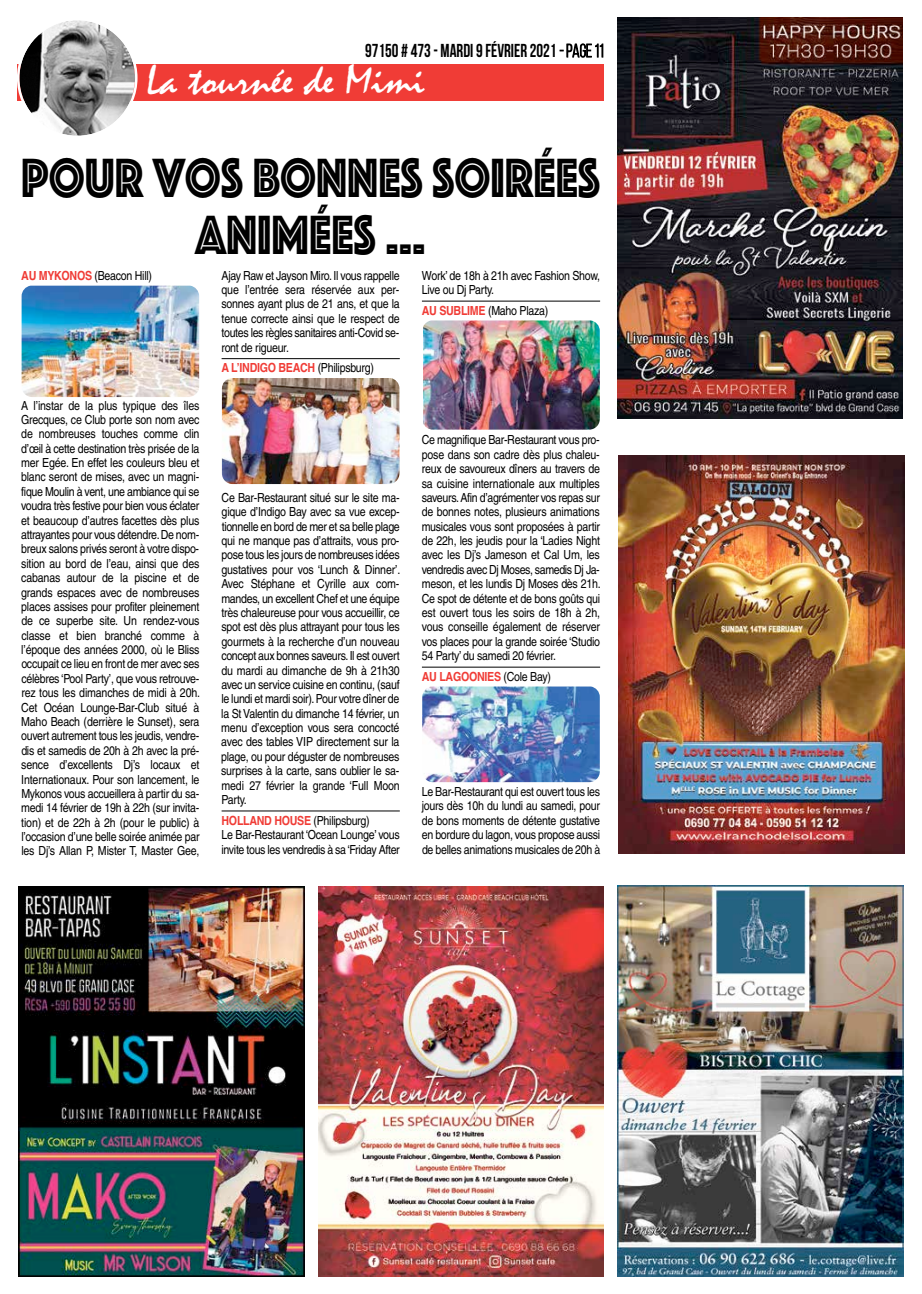
<style>
.page{position:relative;width:922px;height:1294px;background:#fff}
.page>*{position:absolute;margin:0;border:0;box-sizing:border-box;transform-origin:0 0}
.t1{font:57.38px/57.4px "Phosphate Inline";color:#000;text-align:center;scale:.85 1}
.t2{font:42.25px "Mistral";color:#fff;scale:1.07 1}
.t3{font:700 18.75px "Bebas Neue";color:#000;scale:.9 1}
.t4{font:12.5px/14.4px "Helvetica";letter-spacing:-.025em;color:#000;text-align:justify;scale:.85 1}
.t5{font:700 12.5px "Helvetica";letter-spacing:-.025em;color:#f03c36;scale:.85 1}
.s1{font-weight:400}
.s2{font-weight:400;font-size:18.62px}
.s3{font-weight:700;color:#f03c36}
.s4{font-weight:400;color:#000}
</style>
<div class="page">
<div style="left:17px;top:64px;width:586px;height:36px;background:#f03c36"></div>
<svg style="left:17px;top:20px;width:120px;height:116px"></svg>
<svg style="left:559px;top:43px;width:44px;height:15px"></svg>
<hr style="left:221px;top:358px;width:178px;height:1px;background:#000">
<hr style="left:221px;top:810px;width:178px;height:1px;background:#000">
<hr style="left:422px;top:301px;width:178px;height:1px;background:#000">
<hr style="left:422px;top:666px;width:178px;height:1px;background:#000">
<img style="left:22px;top:286px;width:177px;height:111px">
<img style="left:222px;top:378px;width:177px;height:106px">
<img style="left:423px;top:320px;width:176px;height:109px">
<img style="left:422px;top:686px;width:177px;height:96px">
<img style="left:318px;top:886px;width:285px;height:390px">
<img style="left:618px;top:455px;width:286px;height:398px">
<img style="left:19px;top:886px;width:285px;height:390px">
<img style="left:617px;top:18px;width:285px;height:400px">
<img style="left:617px;top:885px;width:286px;height:391px">
<h3 class="t3" style="left:365px;top:41px;width:267px">97150 # 473- MARDI9FÉVRIER 2021 <span class="s1">-</span><span class="s2">page11</span></h3>
<h2 class="t2" style="left:146px;top:57px;width:262px">La tournée de Mimi</h2>
<h1 class="t1" style="left:21px;top:146px;width:682px">POUR VOS BONNES SOIRÉES<br>ANIMÉES …</h1>
<p class="t4" style="left:21px;top:268px;width:155px"><span class="s3">AU MYKONOS</span> (Beacon Hill)</p>
<p class="t4" style="left:21px;top:398px;width:212px">A l’instar de la plus typique des îles Grecques, ce Club porte son nom avec de nombreuses touches comme clin d’œil à cette destination très prisée de la mer Egée. En effet les couleurs bleu et blanc seront de mises, avec un magni&shy;fique Moulin à vent, une ambiance qui se voudra très festive pour bien vous éclater et beaucoup d’autres facettes dès plus attrayantes pour vous détendre.De nom&shy;breux salons privés seront à votre dispo&shy;sition au bord de l’eau, ainsi que des cabanas autour de la piscine et de grands espaces avec de nombreuses places assises pour profiter pleinement de ce superbe site. Un rendez-vous classe et bien branché comme à l’époque des années 2000, où le Bliss occupait ce lieu en front de mer avec ses célèbres ‘Pool Party’, que vous retrouve&shy;rez tous les dimanches de midi à 20h.<br>Cet Océan Lounge-Bar-Club situé à Maho Beach (derrière le Sunset), sera ouvert autrement tous les jeudis, vendre&shy;dis et samedis de 20h à 2h avec la pré&shy;sence d’excellents Dj’s locaux et Internationaux. Pour son lancement, le Mykonos vous accueillera à partir du sa&shy;medi 14 février de 19h à 22h (sur invita&shy;tion) et de 22h à 2h (pour le public) à l’occasion d’une belle soirée animée par les Dj’s Allan P, Mister T, Master Gee,</p>
<p class="t4" style="left:221px;top:268px;width:211px">Ajay Raw et Jayson Miro.Il vous rappelle que l’entrée sera réservée aux per&shy;sonnes ayant plus de 21 ans, et que la tenue correcte ainsi que le respect de toutes les règles sanitaires anti-Covid se&shy;ront de rigueur.</p>
<p class="t5" style="left:221px;top:358px;width:181px">A L’INDIGO BEACH <span class="s4">(Philipsburg)</span></p>
<p class="t4" style="left:422px;top:268px;width:211px">Work’ de 18h à 21h avec Fashion Show,<br>Live ou Dj Party.</p>
<p class="t4" style="left:422px;top:303px;width:150px"><span class="s3">AU SUBLIME</span> (Maho Plaza)</p>
<p class="t4" style="left:221px;top:490px;width:212px">Ce Bar-Restaurant situé sur le site ma&shy;gique d’Indigo Bay avec sa vue excep&shy;tionnelle en bord de mer et sa belle plage qui ne manque pas d’attraits, vous pro&shy;pose tous les jours de nombreuses idées gustatives pour vos ‘Lunch &amp; Dinner’.<br>Avec Stéphane et Cyrille aux com&shy;mandes, un excellent Chef et une équipe très chaleureuse pour vous accueillir, ce spot est dès plus attrayant pour tous les gourmets à la recherche d’un nouveau concept aux bonnes saveurs.Il est ouvert du mardi au dimanche de 9h à 21h30 avec un service cuisine en continu, (sauf le lundi et mardi soir).Pour votre dîner de la St Valentin du dimanche 14 février, un menu d’exception vous sera concocté avec des tables VIP directement sur la plage, ou pour déguster de nombreuses surprises à la carte, sans oublier le sa&shy;medi 27 février la grande ‘Full Moon Party.</p>
<p class="t4" style="left:221px;top:813px;width:211px;text-align:left"><span class="s3">HOLLAND HOUSE</span> (Philipsburg)<br>Le Bar-Restaurant ‘Ocean Lounge’ vous invite tous les vendredis à sa‘Friday After</p>
<p class="t4" style="left:421px;top:433px;width:212px">Ce magnifique Bar-Restaurant vous pro&shy;pose dans son cadre dès plus chaleu&shy;reux de savoureux dîners au travers de sa cuisine internationale aux multiples saveurs.Afin d’agrémenter vos repas sur de bonnes notes, plusieurs animations musicales vous sont proposées à partir de 22h, les jeudis pour la ‘Ladies Night avec les Dj’s Jameson et Cal Um, les vendredis avec Dj Moses, samedis Dj Ja&shy;meson, et les lundis Dj Moses dès 21h.<br>Ce spot de détente et de bons goûts qui est ouvert tous les soirs de 18h à 2h, vous conseille également de réserver vos places pour la grande soirée ‘Studio 54 Party’ du samedi 20 février.</p>
<p class="t5" style="left:422px;top:666px;width:153px">AU LAGOONIES <span class="s4">(Cole Bay)</span></p>
<p class="t4" style="left:422px;top:784px;width:211px">Le Bar-Restaurant qui est ouvert tous les jours dès 10h du lundi au samedi, pour de bons moments de détente gustative en bordure du lagon, vous propose aussi de belles animations musicales de 20h à</p>
</div>
